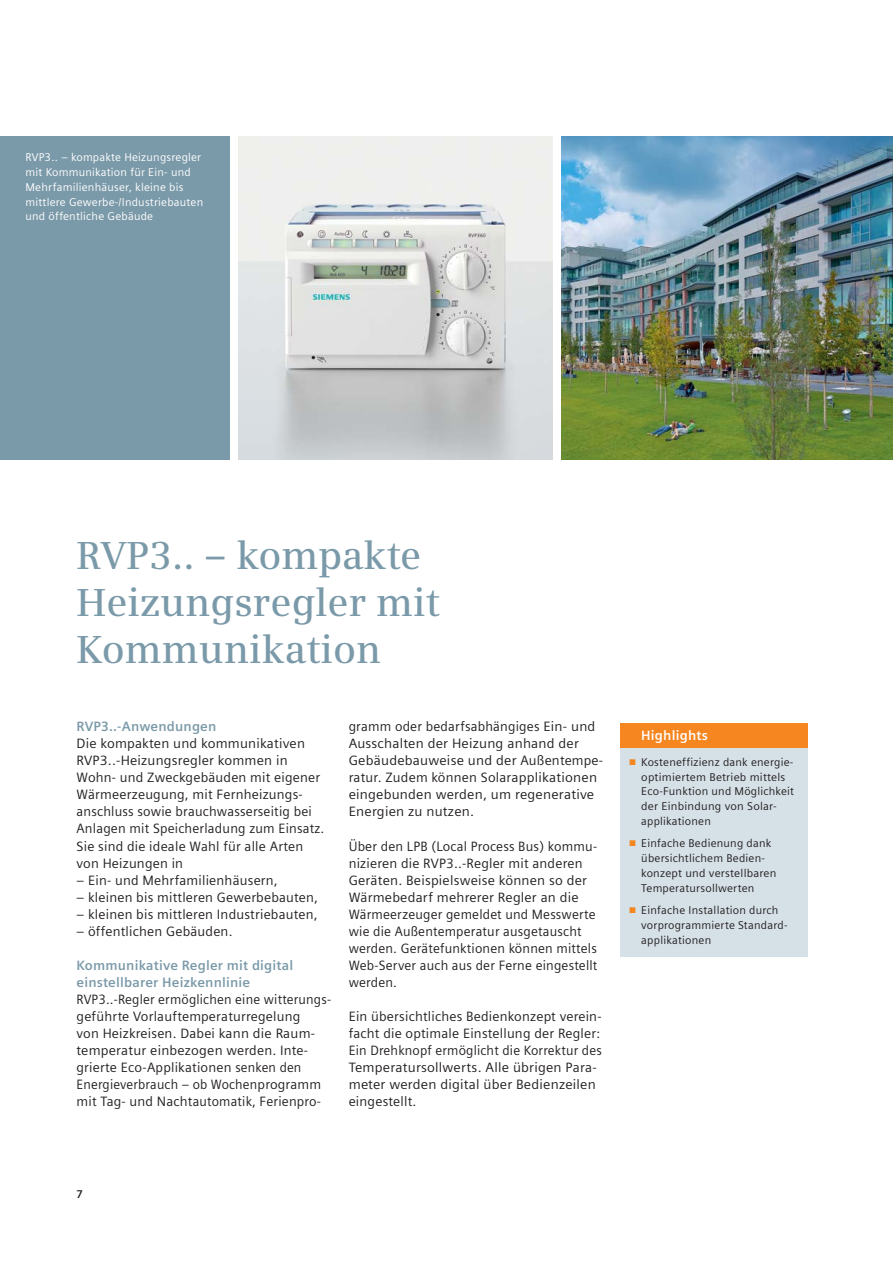
<style>
.page{position:relative;width:893px;height:1263px;background:#fff}
.page>*{position:absolute;margin:0;border:0;box-sizing:border-box;transform-origin:0 0}
.t1{font:600 39px/46.8px "Siemens Serif";color:#7b9aa9}
.t2{font:13.5px/17px "Siemens Sans";letter-spacing:.015em;color:#231f20}
.t3{font:13.5px/17px "Siemens Sans";letter-spacing:.015em;color:#231f20;scale:.96 1}
.t4{font:700 13.5px/17px "Siemens Sans";letter-spacing:.015em;color:#7b9aa9}
.t5{font:700 13.5px "Siemens Sans";letter-spacing:.015em;color:#fff}
.t6{font:11.25px/14.9px "Siemens Sans";letter-spacing:.02em;color:#231f20}
.t7{font:11.25px/14.9px "Siemens Sans";letter-spacing:.02em;color:#fff}
.t8{font:700 11.25px "Siemens Sans";color:#231f20}
.s1{color:#f6861f}
</style>
<div class="page">
<img style="left:238px;top:136px;width:315px;height:323px">
<img style="left:561px;top:136px;width:332px;height:323px">
<div style="left:621px;top:723px;width:187px;height:25px;background:#f6861f"></div>
<div style="left:621px;top:748px;width:187px;height:209px;background:#d5e0e7"></div>
<div style="left:0;top:136px;width:230px;height:323px;background:#7b9aa9"></div>
<p class="t7" style="left:26px;top:151px;width:179px">RVP3.. – kompakte Heizungsregler mit Kommunikation für Ein- und<br>Mehrfamilienhäuser, kleine bis mittlere Gewerbe-/Industriebauten und öffentliche Gebäude</p>
<h1 class="t1" style="left:77px;top:535px;width:365px">RVP3.. – kompakte<br>Heizungsregler mit<br>Kommunikation</h1>
<p class="t4" style="left:77px;top:719px;width:141px">RVP3..-Anwendungen</p>
<p class="t2" style="left:77px;top:736px;width:249px">Die kompakten und kommunikativen RVP3..-Heizungsregler kommen in Wohn- und Zweckgebäuden mit eigener Wärmeerzeugung, mit Fernheizungs&shy;anschluss sowie brauchwasserseitig bei Anlagen mit Speicherladung zum Einsatz.<br>Sie sind die ideale Wahl für alle Arten von Heizungen in</p>
<p class="t2" style="left:77px;top:872px;width:203px">– Ein- und Mehrfamilienhäusern,</p>
<p class="t2" style="left:77px;top:890px;width:243px">– kleinen bis mittleren Gewerbebauten,</p>
<p class="t2" style="left:77px;top:907px;width:243px">– kleinen bis mittleren Industriebauten,</p>
<p class="t2" style="left:77px;top:924px;width:158px">– öffentlichen Gebäuden.</p>
<p class="t4" style="left:77px;top:957px;width:218px">Kommunikative Regler mit digital einstellbarer Heizkennlinie</p>
<p class="t3" style="left:77px;top:992px;width:267px">RVP3..-Regler ermöglichen eine witterungs&shy;geführte Vorlauftemperaturregelung<br>von Heizkreisen. Dabei kann die Raum&shy;temperatur einbezogen werden. Inte&shy;grierte Eco-Applikationen senken den Energie verbrauch – ob Wochen programm mit Tag- und Nachtautomatik, Ferienpro-</p>
<p class="t2" style="left:349px;top:719px;width:256px">gramm oder bedarfsabhängiges Ein- und Ausschalten der Heizung anhand der Gebäudebauweise und der Außentempe&shy;ratur. Zudem können Solar applikationen eingebunden werden, um regenerative Energien zu nutzen.</p>
<p class="t2" style="left:349px;top:838px;width:250px">Über den LPB (Local Process Bus) kommu&shy;nizieren die RVP3..-Regler mit anderen Geräten. Beispielsweise können so der Wärmebedarf mehrerer Regler an die Wärmeerzeuger gemeldet und Messwerte wie die Außentemperatur ausgetauscht werden. Gerätefunktionen können mittels Web-Server auch aus der Ferne eingestellt werden.</p>
<p class="t2" style="left:349px;top:1009px;width:255px">Ein übersichtliches Bedienkonzept verein&shy;facht die optimale Einstellung der Regler:<br>Ein Drehknopf ermöglicht die Korrektur des Temperatursollwerts. Alle übrigen Para&shy;meter werden digital über Bedienzeilen eingestellt.</p>
<p class="t5" style="left:641px;top:730px;width:68px">Highlights</p>
<p class="t6" style="left:641px;top:755px;width:154px;text-indent:-12px"><span class="s1">■</span> Kosteneffizienz dank energie&shy;optimiertem Betrieb mittels<br>Eco-Funktion und Möglichkeit der Einbindung von Solar - appli kationen</p>
<p class="t6" style="left:641px;top:837px;width:137px;text-indent:-12px"><span class="s1">■</span> Einfache Bedienung dank übersichtlichem Bedien&shy;konzept und verstellbaren<br>Temperatursollwerten</p>
<p class="t6" style="left:641px;top:904px;width:148px;text-indent:-12px"><span class="s1">■</span> Einfache Installation durch vorprogrammierte Standard&shy;applikationen</p>
<p class="t8" style="left:77px;top:1190px;width:8px">7</p>
</div>
